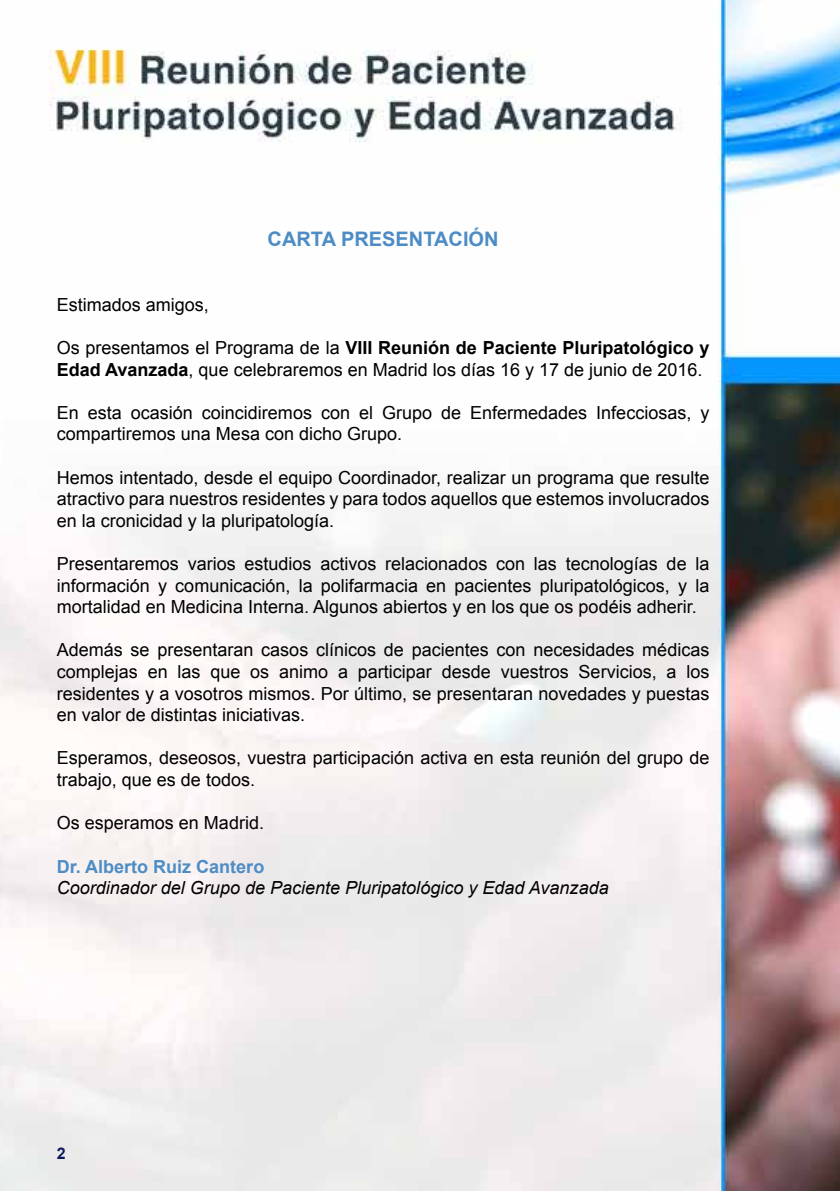
<style>
.page{position:relative;width:840px;height:1191px;background:#fff}
.page>*{position:absolute;margin:0;border:0;box-sizing:border-box;transform-origin:0 0}
.t1{font:700 20px "Arial";color:#4d8cc5}
.t2{font:18px/21.6px "Arial";color:#000}
.t3{font:italic 18px "Arial";color:#000}
.t4{font:700 18px "Arial";color:#4d8cc5}
.t5{font:700 16px "Arial";color:#0f185d}
.s1{font-weight:700}
</style>
<div class="page">
<img style="left:0;top:0;width:839px;height:1191px">
<p class="t1" style="left:267px;top:225px;width:232px">CARTA PRESENTACIÓN</p>
<p class="t2" style="left:57px;top:294px;width:154px">Estimados amigos,</p>
<p class="t2" style="left:57px;top:337px;width:653px">Os presentamos el Programa de la <span class="s1">VIII Reunión de Paciente Pluripatológico y<br>Edad Avanzada</span>, que celebraremos en Madrid los días 16 y 17 de junio de 2016.</p>
<p class="t2" style="left:57px;top:402px;width:653px">En esta ocasión coincidiremos con el Grupo de Enfermedades Infecciosas, y compartiremos una Mesa con dicho Grupo.</p>
<p class="t2" style="left:57px;top:466px;width:653px;text-align:justify">Hemos intentado, desde el equipo Coordinador, realizar un programa que resulte atractivo para nuestros residentes y para todos aquellos que estemos involucrados en la cronicidad y la pluripatología.</p>
<p class="t2" style="left:57px;top:553px;width:653px;text-align:justify">Presentaremos varios estudios activos relacionados con las tecnologías de la información y comunicación, la polifarmacia en pacientes pluripatológicos, y la mortalidad en Medicina Interna. Algunos abiertos y en los que os podéis adherir.</p>
<p class="t2" style="left:57px;top:639px;width:653px;text-align:justify">Además se presentaran casos clínicos de pacientes con necesidades médicas complejas en las que os animo a participar desde vuestros Servicios, a los residentes y a vosotros mismos. Por último, se presentaran novedades y puestas en valor de distintas iniciativas.</p>
<p class="t2" style="left:57px;top:747px;width:653px">Esperamos, deseosos, vuestra participación activa en esta reunión del grupo de trabajo, que es de todos.</p>
<p class="t2" style="left:57px;top:812px;width:209px">Os esperamos en Madrid.</p>
<p class="t4" style="left:57px;top:854px;width:209px">Dr. Alberto Ruiz Cantero</p>
<p class="t3" style="left:57px;top:876px;width:553px">Coordinador del Grupo de Paciente Pluripatológico y Edad Avanzada</p>
<p class="t5" style="left:57px;top:1142px;width:10px">2</p>
</div>
